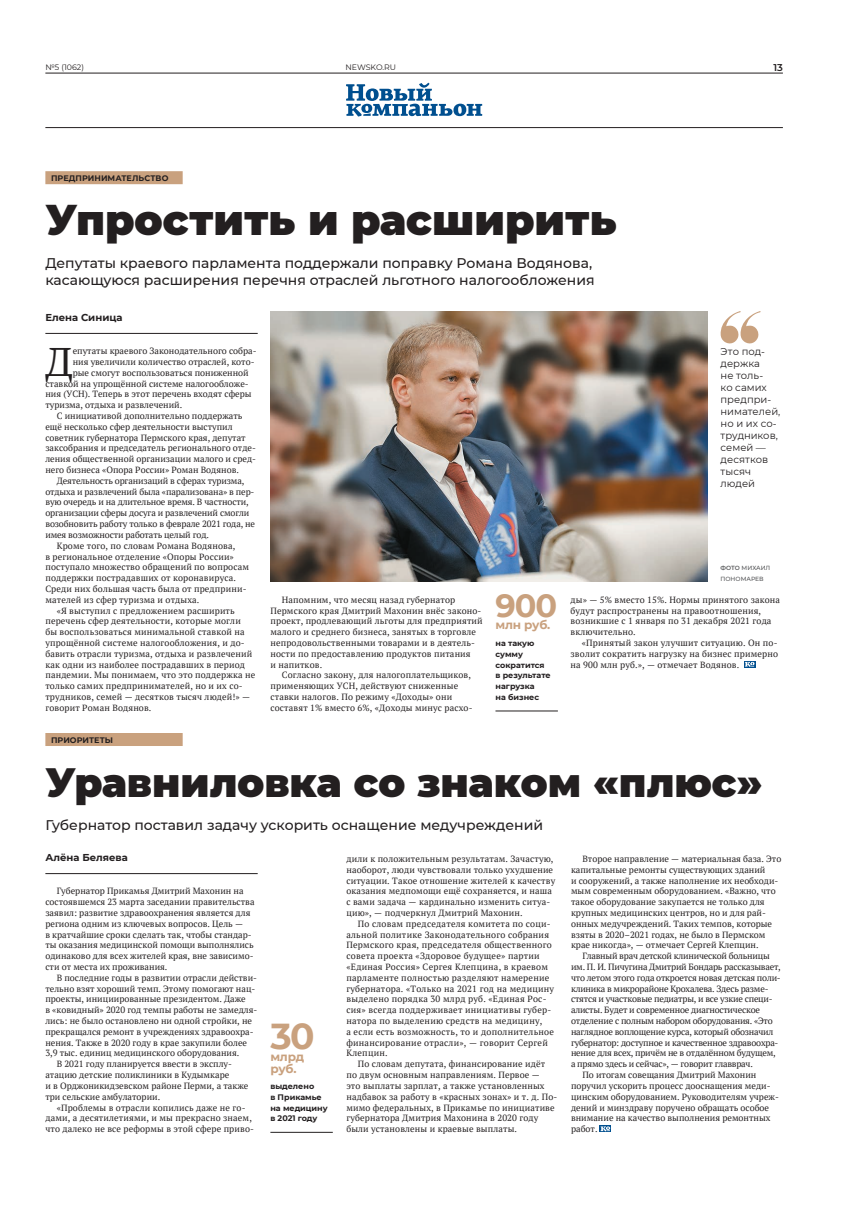
<style>
.page{position:relative;width:851px;height:1208px;background:#fff}
.page>*{position:absolute;margin:0;border:0;box-sizing:border-box;transform-origin:0 0}
.Заголовок_42{font:900 42px "Montserrat";color:#231f20}
.Заголовок_42-2{font:900 40px "Montserrat";color:#231f20}
.Первый_абзац{font:39.9px "PT Serif";color:#231f20}
.Цифра{font:700 36px "Montserrat";color:#c9a17e}
.Цифра-2{font:700 32px "Montserrat";color:#c9a17e}
.Лид{font:500 14px/16.8px "Montserrat";color:#231f20}
.Цифра-3{font:700 12px/12px "Montserrat";letter-spacing:-.015em;color:#c9a17e}
.Цитата_2{font:10px/12px "Montserrat";color:#231f20}
.Автор{font:700 10px "Montserrat";color:#231f20}
.t1{font:600 9.9px "Montserrat";color:#231f20}
.Основной_текст{font:9px/10.8px "PT Serif";color:#231f20}
.Основной_текст-2{font:9px/10.8px "PT Serif";letter-spacing:.025em;color:#231f20}
.Основной_текст-3{font:9px/10.8px "PT Serif";letter-spacing:-.025em;color:#231f20}
.Первый_абзац-2{font:9px "PT Serif";color:#231f20}
.Факты_и_цифры{font:700 8px/10.8px "Montserrat";color:#231f20}
.Рубрика{font:700 8px "Montserrat";letter-spacing:.005em;color:#231f20}
.t2{font:7.9px "Montserrat";color:#231f20}
.Фотограф{font:500 6px/10.8px "Montserrat";color:#57585a}
.s1{font-weight:600}
</style>
<div class="page">
<hr style="left:45px;top:127px;width:737px;height:1px;background:#231f20">
<hr style="left:45px;top:73px;width:737px;height:1px;background:#231f20">
<svg style="left:346px;top:83px;width:136px;height:34px"></svg>
<hr style="left:45px;top:333px;width:213px;height:1px;background:#231f20">
<div style="left:45px;top:171px;width:138px;height:13px;background:#c9a17e"></div>
<img style="left:270px;top:311px;width:437px;height:270px">
<svg style="left:720px;top:311px;width:40px;height:32px"></svg>
<svg style="left:744px;top:661px;width:11px;height:6px"></svg>
<svg style="left:744px;top:662px;width:10px;height:5px"></svg>
<hr style="left:495px;top:710px;width:63px;height:1px;background:#231f20">
<div style="left:45px;top:733px;width:138px;height:13px;background:#c9a17e"></div>
<hr style="left:45px;top:873px;width:213px;height:1px;background:#231f20">
<svg style="left:599px;top:1125px;width:11px;height:7px"></svg>
<svg style="left:600px;top:1126px;width:10px;height:5px"></svg>
<hr style="left:270px;top:1132px;width:63px;height:1px;background:#231f20">
<p class="t2" style="left:45px;top:62px;width:40px">№5 (1062)</p>
<p class="t2" style="left:345px;top:62px;width:52px">NEWSKO.RU</p>
<p class="t1" style="left:773px;top:60px;width:11px">13</p>
<p class="Рубрика" style="left:51px;top:173px;width:119px">ПРЕДПРИНИМАТЕЛЬСТВО</p>
<p class="Заголовок_42" style="left:45px;top:189px;width:572px">Упростить и расширить</p>
<p class="Лид" style="left:45px;top:254px;width:550px">Депутаты краевого парламента поддержали поправку Романа Водянова, касающуюся расширения перечня отраслей льготного налогообложения</p>
<p class="Автор" style="left:45px;top:310px;width:79px">Елена Синица</p>
<p class="Первый_абзац" style="left:45px;top:336px;width:29px">Д</p>
<p class="Первый_абзац-2" style="left:73px;top:345px;width:185px">епутаты краевого Законодательного собра-</p>
<p class="Первый_абзац-2" style="left:73px;top:356px;width:183px">ния увеличили количество отраслей, кото-</p>
<p class="Первый_абзац-2" style="left:73px;top:367px;width:177px">рые смогут воспользоваться пониженной</p>
<p class="Первый_абзац-2" style="left:45px;top:377px;width:205px">ставкой на упрощённой системе налогообложе-</p>
<p class="Первый_абзац-2" style="left:45px;top:388px;width:208px">ния (УСН). Теперь в этот перечень входят сферы</p>
<p class="Первый_абзац-2" style="left:45px;top:399px;width:138px">туризма, отдыха и развлечений.</p>
<p class="Основной_текст" style="left:45px;top:410px;width:212px;text-indent:11px">С инициативой дополнительно поддержать ещё несколько сфер деятельности выступил советник губернатора Пермского края, депутат заксобрания и председатель регионального отде&shy;ления общественной организации малого и сред&shy;него бизнеса «Опора России» Роман Водянов.</p>
<p class="Основной_текст" style="left:45px;top:475px;width:211px;text-indent:11px">Деятельность организаций в сферах туризма, отдыха и развлечений была «парализована» в пер&shy;вую очередь и на длительное время. В частности, организации сферы досуга и развлечений смогли возобновить работу только в феврале 2021 года, не имея возможности работать целый год.</p>
<p class="Основной_текст" style="left:45px;top:540px;width:205px;text-indent:11px">Кроме того, по словам Романа Водянова,<br>в региональное отделение «Опоры России» поступало множество обращений по вопросам поддержки пострадавших от коронавируса.<br>Среди них большая часть была от предприни&shy;мателей из сфер туризма и отдыха.</p>
<p class="Основной_текст" style="left:45px;top:605px;width:211px;text-indent:11px">«Я выступил с предложением расширить перечень сфер деятельности, которые могли<br>бы воспользоваться минимальной ставкой на упрощённой системе налогообложения, и до&shy;бавить отрасли туризма, отдыха и развлечений как одни из наиболее пострадавших в период пандемии. Мы понимаем, что это поддержка не только самих предпринимателей, но и их со&shy;трудников, семей — десятков тысяч людей!» — говорит Роман Водянов.</p>
<p class="Основной_текст" style="left:270px;top:594px;width:214px;text-indent:11px">Напомним, что месяц назад губернатор Пермского края Дмитрий Махонин внёс законо&shy;проект, продлевающий льготы для предприятий малого и среднего бизнеса, занятых в торговле непродовольственными товарами и в деятель&shy;ности по предоставлению продуктов питания<br>и напитков.</p>
<p class="Основной_текст" style="left:270px;top:669px;width:203px;text-indent:11px">Согласно закону, для налогоплательщиков, применяющих УСН, действуют сниженные ставки налогов. По режиму «Доходы» они составят 1% вместо 6%, «Доходы минус расхо-</p>
<p class="Рубрика" style="left:51px;top:734px;width:64px">ПРИОРИТЕТЫ</p>
<p class="Цифра-2" style="left:495px;top:583px;width:63px">900</p>
<p class="Цифра-3" style="left:495px;top:618px;width:56px">млн руб.</p>
<p class="Факты_и_цифры" style="left:495px;top:637px;width:57px">на такую сумму сократится в результате нагрузка<br>на бизнес</p>
<p class="Цитата_2" style="left:720px;top:345px;width:61px">Это под&shy;держка<br>не толь-<br>ко самих предпри&shy;нимателей, но и их со&shy;трудников, семей — десятков тысяч людей</p>
<p class="Фотограф" style="left:720px;top:562px;width:51px"><span class="s1">ФОТО</span> МИХАИЛ<br>ПОНОМАРЕВ</p>
<p class="Основной_текст" style="left:570px;top:594px;width:211px">ды» — 5% вместо 15%. Нормы принятого закона будут распространены на правоотношения, возникшие с 1 января по 31 декабря 2021 года включительно.</p>
<p class="Основной_текст" style="left:570px;top:637px;width:209px;text-align:justify;text-indent:11px">«Принятый закон улучшит ситуацию. Он по&shy;зволит сократить нагрузку на бизнес примерно на 900 млн руб.», — отмечает Водянов.</p>
<p class="Заголовок_42-2" style="left:45px;top:753px;width:718px">Уравниловка со знаком «плюс»</p>
<p class="Лид" style="left:45px;top:815px;width:499px">Губернатор поставил задачу ускорить оснащение медучреждений</p>
<p class="Автор" style="left:45px;top:850px;width:84px">Алёна Беляева</p>
<p class="Основной_текст" style="left:45px;top:885px;width:211px;text-indent:11px">Губернатор Прикамья Дмитрий Махонин на состоявшемся 23 марта заседании правительства заявил: развитие здравоохранения является для региона одним из ключевых вопросов. Цель —<br>в кратчайшие сроки сделать так, чтобы стандар&shy;ты оказания медицинской помощи выполнялись одинаково для всех жителей края, вне зависимо&shy;сти от места их проживания.</p>
<p class="Основной_текст" style="left:45px;top:972px;width:213px;text-indent:11px">В последние годы в развитии отрасли действи&shy;тельно взят хороший темп. Этому помогают нац&shy;проекты, инициированные президентом. Даже<br>в «ковидный» 2020 год темпы работы не замедля&shy;лись: не было остановлено ни одной стройки, не прекращался ремонт в учреждениях здравоохра&shy;нения. Также в 2020 году в крае закупили более 3,9 тыс. единиц медицинского оборудования.</p>
<p class="Основной_текст" style="left:45px;top:1058px;width:204px;text-indent:11px">В 2021 году планируется ввести в эксплу&shy;атацию детские поликлиники в Кудымкаре<br>и в Орджоникидзевском районе Перми, а также три сельские амбулатории.</p>
<p class="Основной_текст" style="left:45px;top:1101px;width:210px;text-align:center">«Проблемы в отрасли копились даже не го&shy;дами, а десятилетиями, и мы прекрасно знаем, что далеко не все реформы в этой сфере приво-</p>
<p class="Цифра" style="left:270px;top:1010px;width:46px">30</p>
<p class="Цифра-3" style="left:270px;top:1050px;width:35px">млрд руб.</p>
<p class="Факты_и_цифры" style="left:270px;top:1080px;width:59px">выделено<br>в Прикамье на медицину в 2021 году</p>
<p class="Основной_текст" style="left:346px;top:853px;width:210px">дили к положительным результатам. Зачастую, наоборот, люди чувствовали только ухудшение ситуации. Такое отношение жителей к качеству оказания медпомощи ещё сохраняется, и наша с вами задача — кардинально изменить ситуа&shy;цию», — подчеркнул Дмитрий Махонин.</p>
<p class="Основной_текст-2" style="left:346px;top:918px;width:209px;text-indent:11px">По словам председателя комитета по соци&shy;альной политике Законодательного собрания Пермского края, председателя общественного совета проекта «Здоровое будущее» партии «Единая Россия» Сергея Клепцина, в краевом парламенте полностью разделяют намерение губернатора. «Только на 2021 год на медицину выделено порядка 30 млрд руб. «Единая Рос&shy;сия» всегда поддерживает инициативы губер&shy;натора по выделению средств на медицину,<br>а если есть возможность, то и дополнительное финансирование отрасли», — говорит Сергей Клепцин.</p>
<p class="Основной_текст" style="left:346px;top:1058px;width:212px;text-indent:11px">По словам депутата, финансирование идёт по двум основным направлениям. Первое —<br>это выплаты зарплат, а также установленных надбавок за работу в «красных зонах» и т. д. По&shy;мимо федеральных, в Прикамье по инициативе губернатора Дмитрия Махонина в 2020 году были установлены и краевые выплаты.</p>
<p class="Основной_текст" style="left:571px;top:853px;width:212px;text-indent:11px">Второе направление — материальная база. Это капитальные ремонты существующих зданий<br>и сооружений, а также наполнение их необходи&shy;мым современным оборудованием. «Важно, что такое оборудование закупается не только для крупных медицинских центров, но и для рай&shy;онных медучреждений. Таких темпов, которые взяты в 2020–2021 годах, не было в Пермском крае никогда», — отмечает Сергей Клепцин.</p>
<p class="Основной_текст-3" style="left:571px;top:950px;width:211px;text-indent:11px">Главный врач детской клинической больницы им. П. И. Пичугина Дмитрий Бондарь рассказывает, что летом этого года откроется новая детская поли&shy;клиника в микрорайоне Крохалева. Здесь разме&shy;стятся и участковые педиатры, и все узкие специ&shy;алисты. Будет и современное диагностическое отделение с полным набором оборудования. «Это наглядное воплощение курса, который обозначил губернатор: доступное и качественное здравоохра&shy;нение для всех, причём не в отдалённом будущем, а прямо здесь и сейчас», — говорит главврач.</p>
<p class="Основной_текст" style="left:571px;top:1069px;width:209px;text-indent:11px">По итогам совещания Дмитрий Махонин поручил ускорить процесс дооснащения меди&shy;цинским оборудованием. Руководителям учреж&shy;дений и минздраву поручено обращать особое внимание на качество выполнения ремонтных работ.</p>
</div>
